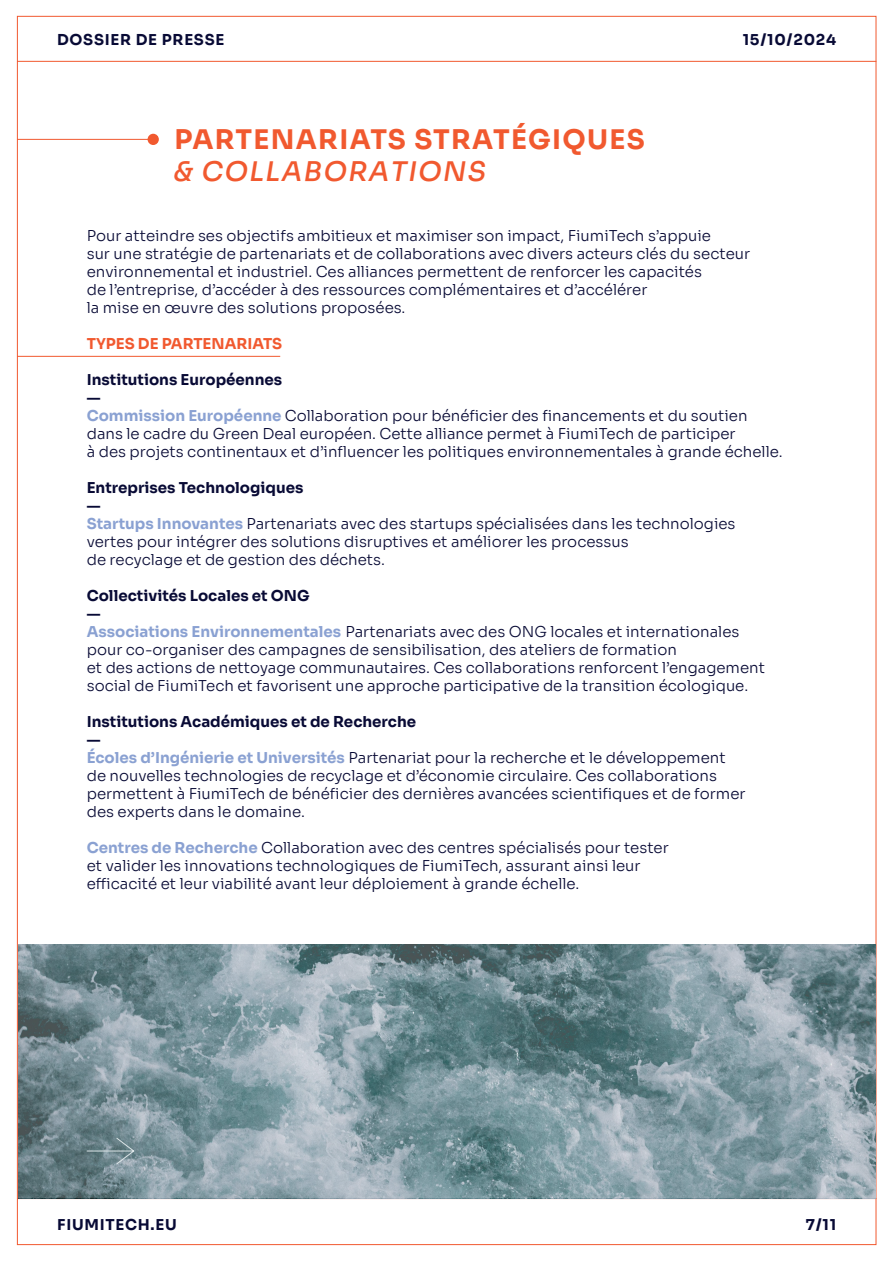
<style>
.page{position:relative;width:893px;height:1262px;background:#fff}
.page>*{position:absolute;margin:0;border:0;box-sizing:border-box;transform-origin:0 0}
.t1{font:700 27px/31.5px "Sora";letter-spacing:.05em;color:#f1592f}
.t2{font:300 15px/18px "Sora";color:#080a35}
.t3{font:700 15px/18px "Sora";color:#080a35}
.t4{font:700 15px "Sora";letter-spacing:.05em;color:#080a35}
.t5{font:700 15px "Sora";color:#f1592f}
.s1{font-weight:500;font-style:italic}
.s2{font-weight:700;color:#8aa1d2}
</style>
<div class="page">
<hr style="left:17px;top:61px;width:859px;height:1px;background:#f1592f">
<hr style="left:17px;top:1198px;width:859px;height:1px;background:#f1592f">
<hr style="left:17px;top:139px;width:136px;height:1px;background:#f1592f">
<hr style="left:17px;top:356px;width:263px;height:1px;background:#f1592f">
<div style="left:148px;top:134px;width:11px;height:11px;background:#f1592f;border-radius:50%"></div>
<svg style="left:18px;top:944px;width:857px;height:253px;background:#7e969d"></svg>
<svg style="left:86px;top:1137px;width:49px;height:28px"></svg>
<p class="t4" style="left:57px;top:27px;width:169px">DOSSIER DE PRESSE</p>
<p class="t3" style="left:742px;top:29px;width:95px">15/10/2024</p>
<p class="t1" style="left:174px;top:121px;width:471px">PARTENARIATS STRATÉGIQUES <span class="s1">&amp; COLLABORATIONS</span></p>
<p class="t2" style="left:87px;top:225px;width:665px">Pour atteindre ses objectifs ambitieux et maximiser son impact, FiumiTech s’appuie<br>sur une stratégie de partenariats et de collaborations avec divers acteurs clés du secteur environnemental et industriel. Ces alliances permettent de renforcer les capacités<br>de l’entreprise, d’accéder à des ressources complémentaires et d’accélérer<br>la mise en œuvre des solutions proposées.</p>
<p class="t5" style="left:87px;top:331px;width:197px">TYPES DE PARTENARIATS</p>
<p class="t3" style="left:87px;top:369px;width:197px">Institutions Européennes —</p>
<p class="t2" style="left:87px;top:405px;width:697px"><span class="s2">Commission Européenne</span> Collaboration pour bénéficier des financements et du soutien dans le cadre du Green Deal européen. Cette alliance permet à FiumiTech de participer<br>à des projets continentaux et d’influencer les politiques environnementales à grande échelle.</p>
<p class="t3" style="left:87px;top:477px;width:218px">Entreprises Technologiques</p>
<p class="t3" style="left:87px;top:495px;width:15px">—</p>
<p class="t2" style="left:87px;top:513px;width:650px"><span class="s2">Startups Innovantes</span> Partenariats avec des startups spécialisées dans les technologies vertes pour intégrer des solutions disruptives et améliorer les processus<br>de recyclage et de gestion des déchets.</p>
<p class="t3" style="left:87px;top:585px;width:224px">Collectivités Locales et ONG —</p>
<p class="t2" style="left:87px;top:621px;width:679px"><span class="s2">Associations Environnementales</span> Partenariats avec des ONG locales et internationales pour co-organiser des campagnes de sensibilisation, des ateliers de formation<br>et des actions de nettoyage communautaires. Ces collaborations renforcent l’engagement social de FiumiTech et favorisent une approche participative de la transition écologique.</p>
<p class="t3" style="left:87px;top:711px;width:331px">Institutions Académiques et de Recherche</p>
<p class="t3" style="left:87px;top:729px;width:15px">—</p>
<p class="t2" style="left:87px;top:747px;width:660px"><span class="s2">Écoles d’Ingénierie et Universités</span> Partenariat pour la recherche et le développement de nouvelles technologies de recyclage et d’économie circulaire. Ces collaborations permettent à FiumiTech de bénéficier des dernières avancées scientifiques et de former des experts dans le domaine.</p>
<p class="t2" style="left:87px;top:837px;width:583px"><span class="s2">Centres de Recherche</span> Collaboration avec des centres spécialisés pour tester et valider les innovations technologiques de FiumiTech, assurant ainsi leur efficacité et leur viabilité avant leur déploiement à grande échelle.</p>
<p class="t4" style="left:57px;top:1211px;width:121px">FIUMITECH.EU</p>
<p class="t3" style="left:805px;top:1214px;width:32px">7/11</p>
</div>
